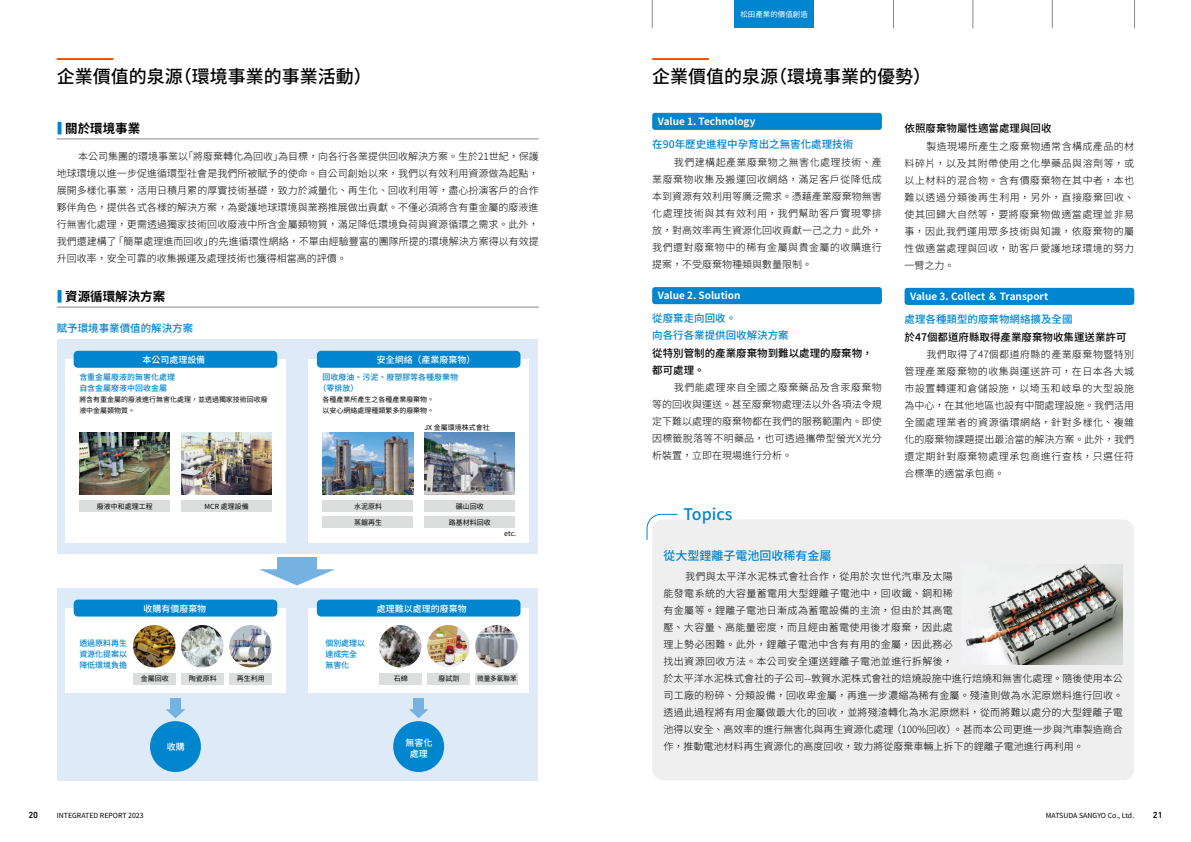
<style>
.page{position:relative;width:1191px;height:842px;background:#fff}
.page>*{position:absolute;margin:0;border:0;box-sizing:border-box;transform-origin:0 0}
.t1{font:500 18px "Noto Sans CJ Ktc";color:#000}
.t2{font:500 16px "Noto Sans CJ Ktc";color:#0085ce}
.t3{font:700 12.5px "Noto Sans CJ Ktc";color:#000}
.t4{font:500 12px "Noto Sans CJ Ktc";color:#0085ce}
.t5{font:500 10.5px/17px "Noto Sans CJ Ktc";color:#0085ce}
.t6{font:500 10.5px/17px "Noto Sans CJ Ktc";color:#000}
.t7{font:300 10px/17px "Noto Sans CJ Ktc";letter-spacing:.02em;color:#000;text-align:justify}
.t8{font:700 10px "Noto Sans CJ Ktc";color:#fff}
.t9{font:500 9px/11px "Noto Sans CJ Ktc";color:#fff;text-align:center}
.t10{font:500 9px "DIN Next LT Pro";color:#000}
.t11{font:500 8px/11px "Noto Sans CJ Ktc";color:#0085ce}
.t12{font:7.5px "Noto Sans CJ Ktc";color:#fff}
.t13{font:7px/11px "Noto Sans CJ Ktc";color:#000}
.t14{font:7px "Noto Sans CJ Ktc";color:#000;scale:.95 1}
</style>
<div class="page">
<div style="left:652px;top:519px;width:482px;height:261px;background:#efefef;border-radius:11px"></div>
<svg style="left:58px;top:122px;width:4px;height:12px"></svg>
<hr style="left:57px;top:139px;width:482px;height:1px;background:#898989">
<svg style="left:58px;top:290px;width:4px;height:13px"></svg>
<hr style="left:57px;top:307px;width:482px;height:1px;background:#898989">
<div style="left:652px;top:113px;width:230px;height:17px;background:#0085ce;border-radius:3px"></div>
<div style="left:652px;top:287px;width:230px;height:17px;background:#0085ce;border-radius:3px"></div>
<div style="left:904px;top:288px;width:230px;height:17px;background:#0085ce;border-radius:3px"></div>
<hr style="left:57px;top:58px;width:56px;height:2px;background:#ea5504">
<hr style="left:652px;top:58px;width:57px;height:2px;background:#ea5504">
<div style="left:57px;top:339px;width:480px;height:215px;background:#dfeaf8"></div>
<div style="left:65px;top:359px;width:221px;height:184px;background:#fff"></div>
<img style="left:79px;top:433px;width:91px;height:62px">
<div style="left:74px;top:351px;width:203px;height:17px;background:#0085ce;border-radius:4px"></div>
<div style="left:308px;top:359px;width:221px;height:184px;background:#fff"></div>
<div style="left:317px;top:351px;width:203px;height:17px;background:#0085ce;border-radius:4px"></div>
<div style="left:57px;top:588px;width:480px;height:192px;background:#dfeaf8"></div>
<div style="left:65px;top:608px;width:221px;height:85px;background:#fff"></div>
<div style="left:74px;top:600px;width:203px;height:16px;background:#0085ce;border-radius:4px"></div>
<div style="left:308px;top:608px;width:221px;height:85px;background:#fff"></div>
<div style="left:317px;top:600px;width:203px;height:16px;background:#0085ce;border-radius:4px"></div>
<div style="left:277px;top:557px;width:40px;height:18px;background:#75b2e2"></div>
<svg style="left:259px;top:569px;width:76px;height:16px"></svg>
<div style="left:170px;top:698px;width:11px;height:14px;background:#75b2e2"></div>
<svg style="left:166px;top:709px;width:19px;height:9px"></svg>
<div style="left:150px;top:721px;width:51px;height:51px;background:#0085ce;border-radius:50%"></div>
<div style="left:413px;top:698px;width:11px;height:14px;background:#75b2e2"></div>
<svg style="left:409px;top:709px;width:19px;height:9px"></svg>
<div style="left:393px;top:721px;width:51px;height:51px;background:#0085ce;border-radius:50%"></div>
<div style="left:79px;top:501px;width:91px;height:11px;background:#dcdddd"></div>
<div style="left:133px;top:673px;width:42px;height:11px;background:#dcdddd"></div>
<img style="left:181px;top:433px;width:90px;height:62px">
<div style="left:181px;top:501px;width:91px;height:11px;background:#dcdddd"></div>
<img style="left:322px;top:433px;width:91px;height:62px">
<div style="left:322px;top:501px;width:91px;height:11px;background:#dcdddd"></div>
<img style="left:424px;top:433px;width:91px;height:62px">
<div style="left:424px;top:501px;width:91px;height:11px;background:#dcdddd"></div>
<div style="left:322px;top:516px;width:91px;height:11px;background:#dcdddd"></div>
<div style="left:424px;top:516px;width:91px;height:11px;background:#dcdddd"></div>
<img style="left:133px;top:625px;width:42px;height:42px;border-radius:21px">
<div style="left:181px;top:673px;width:42px;height:11px;background:#dcdddd"></div>
<img style="left:181px;top:625px;width:42px;height:42px;border-radius:21px">
<div style="left:229px;top:673px;width:43px;height:11px;background:#dcdddd"></div>
<img style="left:229px;top:625px;width:43px;height:42px;border-radius:21px">
<div style="left:379px;top:673px;width:42px;height:11px;background:#dcdddd"></div>
<img style="left:379px;top:625px;width:42px;height:42px;border-radius:21px">
<div style="left:427px;top:673px;width:42px;height:11px;background:#dcdddd"></div>
<img style="left:427px;top:625px;width:42px;height:42px;border-radius:21px">
<div style="left:475px;top:673px;width:42px;height:11px;background:#dcdddd"></div>
<img style="left:475px;top:625px;width:42px;height:42px;border-radius:21px">
<img style="left:966px;top:565px;width:157px;height:99px">
<svg style="left:646px;top:513px;width:32px;height:27px"></svg>
<svg style="left:652px;top:0;width:1px;height:28px"></svg>
<svg style="left:972px;top:0;width:1px;height:28px"></svg>
<svg style="left:1052px;top:0;width:1px;height:28px"></svg>
<svg style="left:1134px;top:0;width:1px;height:28px"></svg>
<svg style="left:893px;top:0;width:1px;height:28px"></svg>
<div style="left:734px;top:0;width:80px;height:28px;background:#0085ce"></div>
<p class="t12" style="left:740px;top:10px;width:69px">松田產業的價值創造</p>
<h1 class="t1" style="left:57px;top:67px;width:316px">企業價值的泉源（環境事業的事業活動）</h1>
<h1 class="t1" style="left:652px;top:67px;width:280px">企業價值的泉源（環境事業的優勢）</h1>
<p class="t3" style="left:65px;top:121px;width:77px">關於環境事業</p>
<p class="t7" style="left:57px;top:148px;width:483px;text-indent:11px">　本公司集團的環境事業以「將廢棄轉化為回收」為目標，向各行各業提供回收解決方案。生於21世紀，保護地球環境以進一步促進循環型社會是我們所被賦予的使命。自公司創始以來，我們以有效利用資源做為起點，展開多樣化事業，活用日積月累的厚實技術基礎，致力於減量化、再生化、回收利用等，盡心扮演客戶的合作夥伴角色，提供各式各樣的解決方案，為愛護地球環境與業務推展做出貢獻。不僅必須將含有重金屬的廢液進行無害化處理，更需透過獨家技術回收廢液中所含金屬類物質，滿足降低環境負荷與資源循環之需求。此外，我們還建構了「簡單處理進而回收」的先進循環性網絡，不單由經驗豐富的團隊所提的環境解決方案得以有效提升回收率，安全可靠的收集搬運及處理技術也獲得相當高的評價。</p>
<p class="t3" style="left:65px;top:290px;width:102px">資源循環解決方案</p>
<p class="t5" style="left:57px;top:319px;width:138px">賦予環境事業價值的解決方案</p>
<p class="t9" style="left:142px;top:355px;width:64px">本公司處理設備</p>
<p class="t11" style="left:79px;top:372px;width:97px">含重金屬廢液的無害化處理自含金屬廢液中回收金屬</p>
<p class="t13" style="left:79px;top:394px;width:190px">將含有重金屬的廢液進行無害化處理，並透過獨家技術回收廢液中金屬類物質。</p>
<p class="t9" style="left:377px;top:355px;width:100px">安全網絡（產業廢棄物）</p>
<p class="t11" style="left:318px;top:372px;width:141px;text-indent:4px">回收廢油、污泥、廢塑膠等各種廢棄物（零排放）</p>
<p class="t13" style="left:322px;top:394px;width:113px">各種產業所產生之各種產業廢棄物。以安心網絡處理種類繁多的廢棄物。</p>
<p class="t13" style="left:424px;top:422px;width:67px">JX 金屬環境株式會社</p>
<p class="t13" style="left:97px;top:501px;width:57px">廢液中和處理工程</p>
<p class="t13" style="left:205px;top:501px;width:46px">MCR 處理設備</p>
<p class="t13" style="left:354px;top:501px;width:29px">水泥原料</p>
<p class="t13" style="left:456px;top:501px;width:29px">礦山回收</p>
<p class="t13" style="left:354px;top:517px;width:29px">蒸餾再生</p>
<p class="t13" style="left:449px;top:517px;width:43px">路基材料回收</p>
<p class="t13" style="left:504px;top:528px;width:13px">etc.</p>
<p class="t9" style="left:143px;top:603px;width:64px">收購有價廢棄物</p>
<p class="t9" style="left:377px;top:603px;width:91px">處理難以處理的廢棄物</p>
<p class="t11" style="left:79px;top:638px;width:49px;text-align:justify">透過原料再生資源化提案以降低環境負擔</p>
<p class="t11" style="left:325px;top:638px;width:41px">個別處理以達成完全無害化</p>
<p class="t13" style="left:141px;top:673px;width:29px">金屬回收</p>
<p class="t13" style="left:189px;top:673px;width:29px">陶瓷原料</p>
<p class="t13" style="left:237px;top:673px;width:29px">再生利用</p>
<p class="t13" style="left:394px;top:673px;width:15px">石綿</p>
<p class="t13" style="left:438px;top:673px;width:22px">廢試劑</p>
<p class="t14" style="left:477px;top:675px;width:43px">微量多氯聯苯</p>
<p class="t9" style="left:167px;top:742px;width:19px">收購</p>
<p class="t9" style="left:405px;top:738px;width:28px">無害化處理</p>
<p class="t8" style="left:658px;top:116px;width:99px">Value 1. Technology</p>
<p class="t5" style="left:652px;top:135px;width:202px">在90年歷史進程中孕育出之無害化處理技術</p>
<p class="t7" style="left:652px;top:154px;width:231px;text-indent:11px">　我們建構起產業廢棄物之無害化處理技術、產業廢棄物收集及搬運回收網絡，滿足客戶從降低成本到資源有效利用等廣泛需求。憑藉產業廢棄物無害化處理技術與其有效利用，我們幫助客戶實現零排放，對高效率再生資源化回收貢獻一己之力。此外，我們還對廢棄物中的稀有金屬與貴金屬的收購進行提案，不受廢棄物種類與數量限制。</p>
<p class="t8" style="left:658px;top:290px;width:84px">Value 2. Solution</p>
<p class="t5" style="left:652px;top:310px;width:138px">從廢棄走向回收。<br>向各行各業提供回收解決方案</p>
<p class="t6" style="left:652px;top:345px;width:222px">從特別管制的產業廢棄物到難以處理的廢棄物，都可處理。</p>
<p class="t7" style="left:652px;top:379px;width:231px;text-indent:11px">　我們能處理來自全國之廢棄藥品及含汞廢棄物等的回收與運送。甚至廢棄物處理法以外各項法令規定下難以處理的廢棄物都在我們的服務範圍內。即使因標籤脫落等不明藥品，也可透過攜帶型螢光X光分析裝置，立即在現場進行分析。</p>
<h2 class="t2" style="left:683px;top:505px;width:50px">Topics</h2>
<p class="t6" style="left:904px;top:120px;width:149px">依照廢棄物屬性適當處理與回收</p>
<p class="t7" style="left:904px;top:138px;width:231px;text-indent:11px">　製造現場所產生之廢棄物通常含構成產品的材料碎片，以及其附帶使用之化學藥品與溶劑等，或以上材料的混合物。含有價廢棄物在其中者，本也難以透過分類後再生利用，另外，直接廢棄回收、使其回歸大自然等，要將廢棄物做適當處理並非易事，因此我們運用眾多技術與知識，依廢棄物的屬性做適當處理與回收，助客戶愛護地球環境的努力一臂之力。</p>
<p class="t8" style="left:910px;top:291px;width:139px">Value 3. Collect ＆ Transport</p>
<p class="t5" style="left:904px;top:310px;width:170px">處理各種類型的廢棄物網絡擴及全國</p>
<p class="t6" style="left:904px;top:328px;width:223px">於47個都道府縣取得產業廢棄物收集運送業許可</p>
<p class="t7" style="left:904px;top:346px;width:231px;text-indent:11px">　我們取得了47個都道府縣的產業廢棄物暨特別管理產業廢棄物的收集與運送許可，在日本各大城市設置轉運和倉儲設施，以埼玉和岐阜的大型設施為中心，在其他地區也設有中間處理設施。我們活用全國處理業者的資源循環網絡，針對多樣化、複雜化的廢棄物課題提出最洽當的解決方案。此外，我們還定期針對廢棄物處理承包商進行查核，只選任符合標準的適當承包商。</p>
<p class="t4" style="left:663px;top:549px;width:169px">從大型鋰離子電池回收稀有金屬</p>
<p class="t7" style="left:663px;top:568px;width:461px;text-align:left;text-indent:11px">　我們與太平洋水泥株式會社合作，從用於次世代汽車及太陽<br>能發電系統的大容量蓄電用大型鋰離子電池中，回收鐵、銅和稀<br>有金屬等。鋰離子電池日漸成為蓄電設備的主流，但由於其高電<br>壓、大容量、高能量密度，而且經由蓄電使用後才廢棄，因此處<br>理上勢必困難。此外，鋰離子電池中含有有用的金屬，因此務必<br>找出資源回收方法。本公司安全運送鋰離子電池並進行拆解後，<br>於太平洋水泥株式會社的子公司--敦賀水泥株式會社的焙燒設施中進行焙燒和無害化處理。隨後使用本公司工廠的粉碎、分類設備，回收卑金屬，再進一步濃縮為稀有金屬。殘渣則做為水泥原燃料進行回收。透過此過程將有用金屬做最大化的回收，並將殘渣轉化為水泥原燃料，從而將難以處分的大型鋰離子電池得以安全、高效率的進行無害化與再生資源化處理（100%回收）。甚而本公司更進一步與汽車製造商合作，推動電池材料再生資源化的高度回收，致力將從廢棄車輛上拆下的鋰離子電池進行再利用。</p>
<p class="t10" style="left:28px;top:809px;width:11px">20</p>
<p class="t13" style="left:57px;top:810px;width:88px">INTEGRATED REPORT 2023</p>
<p class="t13" style="left:1045px;top:810px;width:90px">MATSUDA SANGYO Co., Ltd.</p>
<p class="t10" style="left:1152px;top:809px;width:11px">21</p>
</div>
